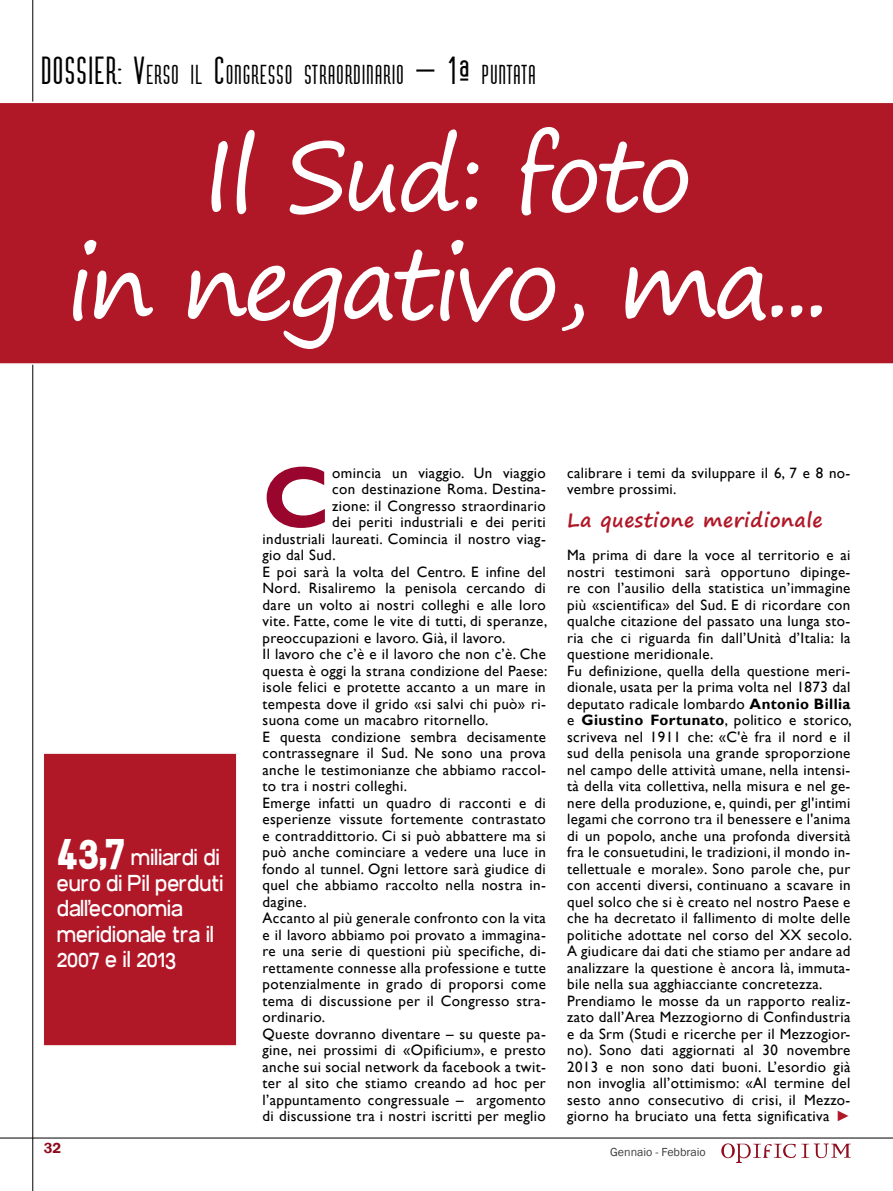
<style>
.page{position:relative;width:893px;height:1191px;background:#fff}
.page>*{position:absolute;margin:0;border:0;box-sizing:border-box;transform-origin:0 0}
.t1{font:97.5px/108px "Segoe Print";letter-spacing:-.05em;color:#fff;text-align:center}
.t2{font:700 87.6px "Gill Sans";color:#99052c}
.t3{font:24px/25.5px "Filetto";color:#fff}
.t4{font:700 23.25px "Vertigo FLF";letter-spacing:.03em;color:#000;scale:1.09 1}
.t5{font:700 19.5px "Segoe Print";letter-spacing:.025em;color:#b01828}
.t6{font:15px/16.5px "Gill Sans";letter-spacing:.025em;color:#000}
.t7{font:600 15px "Franklin Gothic";color:#8e0c1d}
.t8{font:12px "Franklin Gothic";color:#3e3d40}
.s1{font-size:33.15px}
.s2{font-weight:700;font-size:45px}
.s3{font-weight:700}
.s4{font-family:"Franklin Gothic";font-weight:800;color:#b01828}
</style>
<div class="page">
<hr style="left:0;top:1137px;width:893px;height:1px;background:#000">
<hr style="left:33px;top:0;width:1px;height:1191px;background:#000">
<svg style="left:721px;top:1143px;width:130px;height:20px"></svg>
<div style="left:0;top:102px;width:893px;height:263px;background:#b01828"></div>
<div style="left:43px;top:753px;width:194px;height:293px;background:#b01828"></div>
<div style="left:43px;top:752px;width:195px;height:294px;border:2px solid #fbfbfc"></div>
<h3 class="t4" style="left:41px;top:61px;width:456px"><span class="s1">DOSSIER:</span> <span class="s1">V</span>ERSO IL <span class="s1">C</span>ONGRESSO STRAORDINARIO <span class="s1">– 1ª</span> PUNTATA</h3>
<h1 class="t1" style="left:66px;top:120px;width:764px">Il Sud: foto<br>in negativo, ma...</h1>
<h3 class="t3" style="left:57px;top:844px;width:168px"><span class="s2">43,7</span> miliardi di euro di Pil perduti dall’economia meridionale tra il<br>2007 e il 2013</h3>
<h2 class="t2" style="left:263px;top:445px;width:69px">C</h2>
<p class="t6" style="left:332px;top:464px;width:215px">omincia un viaggio. Un viaggio</p>
<p class="t6" style="left:332px;top:481px;width:215px">con destinazione Roma. Destina-</p>
<p class="t6" style="left:332px;top:497px;width:215px">zione: il Congresso straordinario</p>
<p class="t6" style="left:332px;top:514px;width:215px">dei periti industriali e dei periti</p>
<p class="t6" style="left:263px;top:530px;width:285px">industriali laureati. Comincia il nostro viag-</p>
<p class="t6" style="left:263px;top:547px;width:75px">gio dal Sud.</p>
<p class="t6" style="left:263px;top:563px;width:285px">E poi sarà la volta del Centro. E infine del</p>
<p class="t6" style="left:263px;top:580px;width:285px">Nord. Risaliremo la penisola cercando di</p>
<p class="t6" style="left:263px;top:596px;width:285px">dare un volto ai nostri colleghi e alle loro</p>
<p class="t6" style="left:263px;top:613px;width:286px">vite. Fatte, come le vite di tutti, di speranze,</p>
<p class="t6" style="left:263px;top:629px;width:244px">preoccupazioni e lavoro. Già, il lavoro.</p>
<p class="t6" style="left:263px;top:646px;width:285px">Il lavoro che c’è e il lavoro che non c’è. Che</p>
<p class="t6" style="left:263px;top:662px;width:286px">questa è oggi la strana condizione del Paese:</p>
<p class="t6" style="left:263px;top:679px;width:285px">isole felici e protette accanto a un mare in</p>
<p class="t6" style="left:263px;top:695px;width:285px">tempesta dove il grido «si salvi chi può» ri-</p>
<p class="t6" style="left:263px;top:712px;width:227px">suona come un macabro ritornello.</p>
<p class="t6" style="left:263px;top:728px;width:285px">E questa condizione sembra decisamente</p>
<p class="t6" style="left:263px;top:745px;width:285px">contrassegnare il Sud. Ne sono una prova</p>
<p class="t6" style="left:263px;top:761px;width:285px">anche le testimonianze che abbiamo raccol-</p>
<p class="t6" style="left:263px;top:778px;width:146px">to tra i nostri colleghi.</p>
<p class="t6" style="left:263px;top:794px;width:285px">Emerge infatti un quadro di racconti e di</p>
<p class="t6" style="left:263px;top:811px;width:285px">esperienze vissute fortemente contrastato</p>
<p class="t6" style="left:263px;top:827px;width:285px">e contraddittorio. Ci si può abbattere ma si</p>
<p class="t6" style="left:263px;top:844px;width:285px">può anche cominciare a vedere una luce in</p>
<p class="t6" style="left:263px;top:860px;width:285px">fondo al tunnel. Ogni lettore sarà giudice di</p>
<p class="t6" style="left:263px;top:877px;width:285px">quel che abbiamo raccolto nella nostra in-</p>
<p class="t6" style="left:263px;top:893px;width:46px">dagine.</p>
<p class="t6" style="left:263px;top:910px;width:285px">Accanto al più generale confronto con la vita</p>
<p class="t6" style="left:263px;top:926px;width:285px">e il lavoro abbiamo poi provato a immagina-</p>
<p class="t6" style="left:263px;top:943px;width:285px">re una serie di questioni più specifiche, di-</p>
<p class="t6" style="left:263px;top:959px;width:285px">rettamente connesse alla professione e tutte</p>
<p class="t6" style="left:263px;top:976px;width:285px">potenzialmente in grado di proporsi come</p>
<p class="t6" style="left:263px;top:992px;width:285px">tema di discussione per il Congresso stra-</p>
<p class="t6" style="left:263px;top:1009px;width:64px">ordinario.</p>
<p class="t6" style="left:263px;top:1025px;width:285px">Queste dovranno diventare – su queste pa-</p>
<p class="t6" style="left:263px;top:1042px;width:285px">gine, nei prossimi di «Opificium», e presto</p>
<p class="t6" style="left:263px;top:1058px;width:285px">anche sui social network da facebook a twit-</p>
<p class="t6" style="left:263px;top:1075px;width:285px">ter al sito che stiamo creando ad hoc per</p>
<p class="t6" style="left:263px;top:1091px;width:285px">l’appuntamento congressuale – argomento</p>
<p class="t6" style="left:263px;top:1108px;width:285px">di discussione tra i nostri iscritti per meglio</p>
<p class="t6" style="left:567px;top:464px;width:285px">calibrare i temi da sviluppare il 6, 7 e 8 no&shy;vembre prossimi.</p>
<h3 class="t5" style="left:567px;top:502px;width:257px">La questione meridionale</h3>
<p class="t6" style="left:567px;top:547px;width:286px">Ma prima di dare la voce al territorio e ai nostri testimoni sarà opportuno dipinge&shy;re con l’ausilio della statistica un’immagine più «scientifica» del Sud. E di ricordare con qualche citazione del passato una lunga sto&shy;ria che ci riguarda fin dall’Unità d’Italia: la questione meridionale.<br>Fu definizione, quella della questione meri&shy;dionale, usata per la prima volta nel 1873 dal deputato radicale lombardo <span class="s3">Antonio Billia </span>e <span class="s3">Giustino Fortunato</span>, politico e storico, scriveva nel 1911 che: «C'è fra il nord e il sud della penisola una grande sproporzione nel campo delle attività umane, nella intensi&shy;tà della vita collettiva, nella misura e nel ge&shy;nere della produzione, e, quindi, per gl'intimi legami che corrono tra il benessere e l'anima di un popolo, anche una profonda diversità fra le consuetudini, le tradizioni, il mondo in&shy;tellettuale e morale». Sono parole che, pur con accenti diversi, continuano a scavare in quel solco che si è creato nel nostro Paese e che ha decretato il fallimento di molte delle politiche adottate nel corso del XX secolo.<br>A giudicare dai dati che stiamo per andare ad analizzare la questione è ancora là, immuta&shy;bile nella sua agghiacciante concretezza.<br>Prendiamo le mosse da un rapporto realiz&shy;zato dall’Area Mezzogiorno di Confindustria e da Srm (Studi e ricerche per il Mezzogior&shy;no). Sono dati aggiornati al 30 novembre 2013 e non sono dati buoni. L’esordio già non invoglia all’ottimismo: «Al termine del sesto anno consecutivo di crisi, il Mezzo&shy;giorno ha bruciato una fetta significativa <span class="s4">►</span></p>
<p class="t7" style="left:44px;top:1138px;width:19px">32</p>
<p class="t8" style="left:610px;top:1144px;width:97px">Gennaio - Febbraio</p>
</div>
